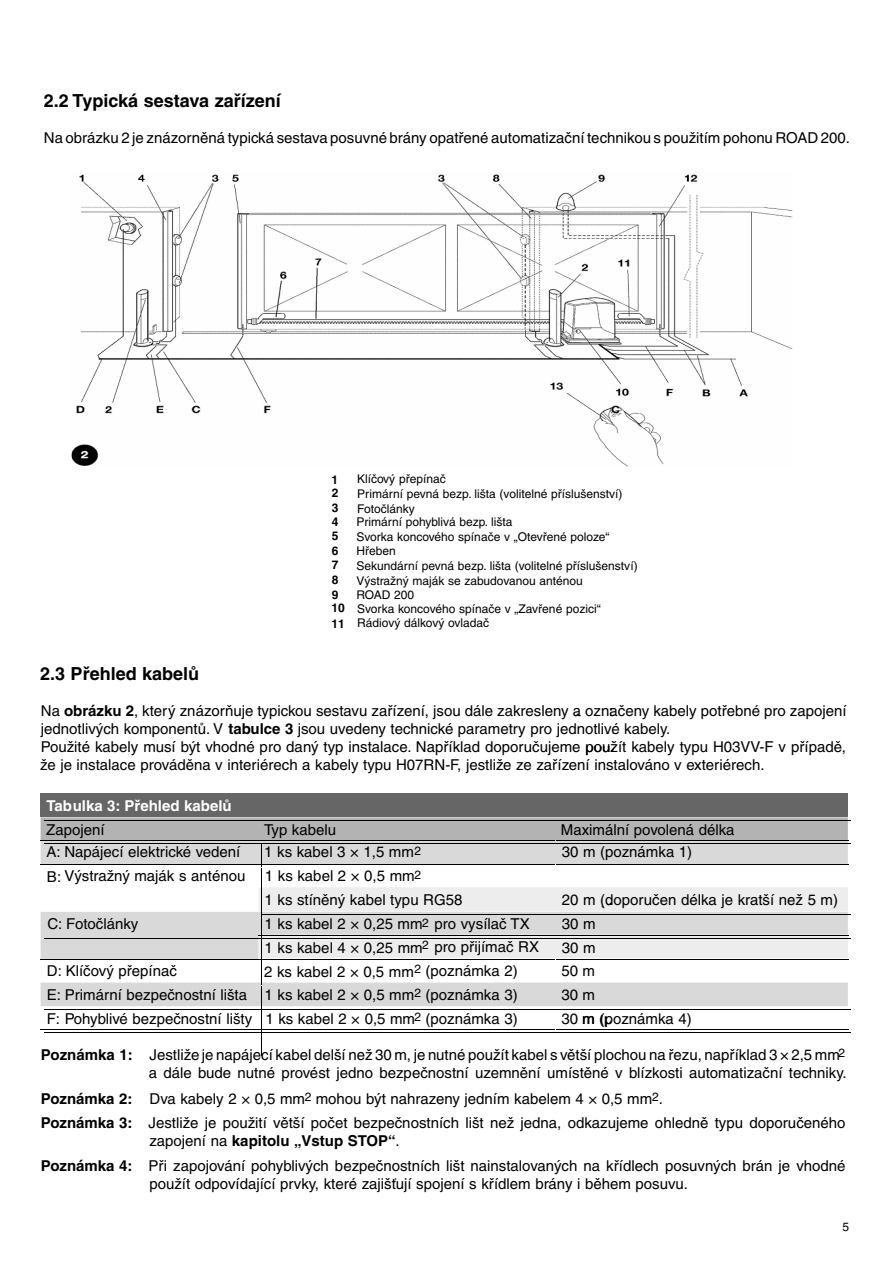
<style>
.page{position:relative;width:893px;height:1263px;background:#fff}
.page>*{position:absolute;margin:0;border:0;box-sizing:border-box;transform-origin:0 0}
.t1{font:700 18px "Helvetica CE";color:#000}
.t2{font:15px/18px "Helvetica CE";color:#000}
.t3{font:700 15px "Helvetica CE";color:#fff}
.t4{font:12px/13.8px "Helvetica CE";color:#000}
.t5{font:700 12px "Helvetica CE";color:#000}
.s1{font-weight:700}
</style>
<div class="page">
<div style="left:41px;top:793px;width:806px;height:24px;background:#666"></div>
<hr style="left:558px;top:820px;width:293px;height:1px;background:#000">
<hr style="left:558px;top:844px;width:293px;height:1px;background:#000">
<hr style="left:558px;top:914px;width:293px;height:1px;background:#000">
<hr style="left:558px;top:938px;width:293px;height:1px;background:#000">
<hr style="left:558px;top:1009px;width:293px;height:1px;background:#000">
<svg style="left:41px;top:817px;width:807px;height:239px"></svg>
<hr style="left:558px;top:1033px;width:293px;height:1px;background:#000">
<hr style="left:41px;top:1029px;width:514px;height:1px;background:#000">
<hr style="left:556px;top:1029px;width:292px;height:1px;background:#000">
<img style="left:71px;top:174px;width:721px;height:293px">
<p class="t1" style="left:44px;top:94px;width:238px">2.2 Typická sestava zařízení</p>
<p class="t2" style="left:44px;top:130px;width:807px">Na obrázku 2 je znázorněná typická sestava posuvné brány opatřené automatizační technikou s použitím pohonu ROAD 200.</p>
<p class="t5" style="left:331px;top:475px;width:8px">1</p>
<p class="t4" style="left:357px;top:472px;width:90px">Klíčový přepínač</p>
<p class="t5" style="left:332px;top:488px;width:8px">2</p>
<p class="t4" style="left:357px;top:487px;width:267px">Primární pevná bezp. lišta (volitelné příslušenství)</p>
<p class="t5" style="left:332px;top:503px;width:8px">3</p>
<p class="t4" style="left:357px;top:502px;width:59px">Fotočlánky</p>
<p class="t5" style="left:332px;top:517px;width:8px">4</p>
<p class="t4" style="left:356px;top:516px;width:158px">Primární pohyblivá bezp. lišta</p>
<p class="t5" style="left:332px;top:532px;width:8px">5</p>
<p class="t4" style="left:356px;top:531px;width:255px">Svorka koncového spínače v „Otevřené poloze“</p>
<p class="t5" style="left:332px;top:547px;width:8px">6</p>
<p class="t4" style="left:356px;top:545px;width:41px">Hřeben</p>
<p class="t5" style="left:332px;top:561px;width:8px">7</p>
<p class="t4" style="left:356px;top:560px;width:283px">Sekundární pevná bezp. lišta (volitelné příslušenství)</p>
<p class="t5" style="left:332px;top:575px;width:8px">8</p>
<p class="t4" style="left:356px;top:574px;width:228px">Výstražný maják se zabudovanou anténou</p>
<p class="t5" style="left:332px;top:590px;width:8px">9</p>
<p class="t4" style="left:331px;top:589px;width:271px;text-indent:25px">ROAD 200<br><span class="s1">10</span> Svorka koncového spínače v „Zavřené pozici“<br><span class="s1">11</span> Rádiový dálkový ovladač</p>
<p class="t1" style="left:40px;top:667px;width:161px">2.3 Přehled kabelů</p>
<p class="t2" style="left:40px;top:703px;width:808px">Na <span class="s1">obrázku 2</span>, který znázorňuje typickou sestavu zařízení, jsou dále zakresleny a označeny kabely potřebné pro zapojení jednotlivých komponentů. V <span class="s1">tabulce 3</span> jsou uvedeny technické parametry pro jednotlivé kabely.<br>Použité kabely musí být vhodné pro daný typ instalace. Například doporučujeme použít kabely typu H03VV-F v případě, že je instalace prováděna v interiérech a kabely typu H07RN-F, jestliže ze zařízení instalováno v exteriérech.</p>
<p class="t3" style="left:46px;top:800px;width:187px">Tabulka 3: Přehled kabelů</p>
<p class="t2" style="left:46px;top:822px;width:60px">Zapojení</p>
<p class="t2" style="left:264px;top:822px;width:73px">Typ kabelu</p>
<p class="t2" style="left:561px;top:822px;width:175px">Maximální povolená délka</p>
<p class="t2" style="left:46px;top:844px;width:195px">A: Napájecí elektrické vedení</p>
<p class="t2" style="left:264px;top:844px;width:158px">1 ks kabel 3 × 1,5 mm<sup>2</sup></p>
<p class="t2" style="left:561px;top:844px;width:132px">30 m (poznámka 1)</p>
<p class="t2" style="left:47px;top:868px;width:200px">B: Výstražný maják s anténou</p>
<p class="t2" style="left:264px;top:865px;width:199px;line-height:24px">1 ks kabel 2 × 0,5 mm<sup>2<br></sup>1 ks stíněný kabel typu RG58</p>
<p class="t2" style="left:562px;top:892px;width:278px">20 m (doporučen délka je kratší než 5 m)</p>
<p class="t2" style="left:47px;top:916px;width:92px">C: Fotočlánky</p>
<p class="t2" style="left:264px;top:916px;width:267px">1 ks kabel 2 × 0,25 mm<sup>2</sup> pro vysílač TX</p>
<p class="t2" style="left:561px;top:916px;width:35px">30 m</p>
<p class="t2" style="left:264px;top:940px;width:276px">1 ks kabel 4 × 0,25 mm<sup>2</sup> pro přijímač RX</p>
<p class="t2" style="left:561px;top:940px;width:35px">30 m</p>
<p class="t2" style="left:47px;top:963px;width:131px">D: Klíčový přepínač</p>
<p class="t2" style="left:264px;top:964px;width:255px">2 ks kabel 2 × 0,5 mm<sup>2</sup> (poznámka 2)</p>
<p class="t2" style="left:561px;top:963px;width:35px">50 m</p>
<p class="t2" style="left:47px;top:987px;width:472px">E: Primární bezpečnostní lišta 1 ks kabel 2 × 0,5 mm<sup>2</sup> (poznámka 3)</p>
<p class="t2" style="left:561px;top:987px;width:35px">30 m</p>
<p class="t2" style="left:47px;top:1011px;width:472px">F: Pohyblivé bezpečnostní lišty 1 ks kabel 2 × 0,5 mm<sup>2</sup> (poznámka 3)</p>
<p class="t2" style="left:561px;top:1011px;width:132px">30 m (poznámka 4)</p>
<p class="t2" style="left:41px;top:1047px;width:807px;text-align:right"><span class="s1">Poznámka 1:</span> Jestliže je napájecí kabel delší než 30 m, je nutné použít kabel s větší plochou na řezu, například 3 × 2,5 mm<sup>2 </sup>a dále bude nutné provést jedno bezpečnostní uzemnění umístěné v blízkosti automatizační techniky.</p>
<p class="t2" style="left:41px;top:1088px;width:806px;line-height:24px"><span class="s1">Poznámka 2:</span> Dva kabely 2 × 0,5 mm<sup>2</sup> mohou být nahrazeny jedním kabelem 4 × 0,5 mm<sup>2</sup>.<br><span class="s1">Poznámka 3:</span> Jestliže je použití větší počet bezpečnostních lišt než jedna, odkazujeme ohledně typu doporučeného</p>
<p class="t2" style="left:41px;top:1129px;width:806px;line-height:25.5px;text-indent:108px">zapojení na <span class="s1">kapitolu „Vstup STOP“</span>.<br><span class="s1">Poznámka 4:</span> Při zapojování pohyblivých bezpečnostních lišt nainstalovaných na křídlech posuvných brán je vhodné</p>
<p class="t2" style="left:149px;top:1176px;width:540px">použít odpovídající prvky, které zajišťují spojení s křídlem brány i během posuvu.</p>
<p class="t4" style="left:842px;top:1221px;width:8px">5</p>
</div>
